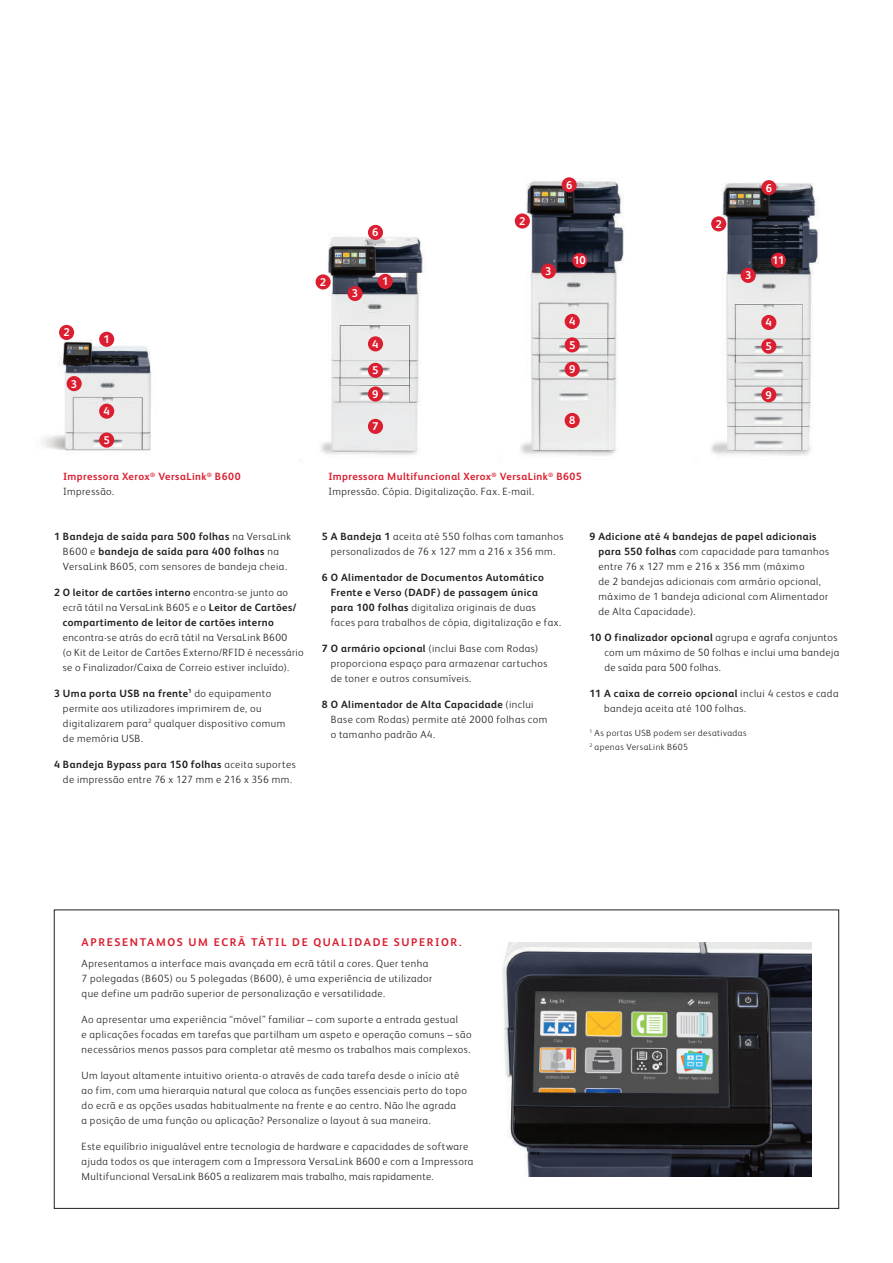
<style>
.page{position:relative;width:893px;height:1263px;background:#fff}
.page>*{position:absolute;margin:0;border:0;box-sizing:border-box;transform-origin:0 0}
.t1{font:700 11.25px "Xerox Sans";letter-spacing:.145em;color:#db1e30}
.t2{font:700 11.25px "Xerox Sans";color:#fff}
.t3{font:300 10.5px/15px "Xerox Sans";letter-spacing:.04em;color:#231f20}
.t4{font:700 10.5px/15px "Xerox Sans";letter-spacing:.04em;color:#231f20}
.t5{font:700 10.5px/15px "Xerox Sans";letter-spacing:.04em;color:#db1e30}
.t6{font:300 9px/13.5px "Xerox Sans";letter-spacing:.05em;color:#231f20}
.s1{font-weight:300;color:#231f20}
.s2{font-weight:700}
.s3{font-weight:300}
</style>
<div class="page">
<img style="left:502px;top:942px;width:309px;height:234px">
<img style="left:42px;top:324px;width:110px;height:127px">
<div style="left:99px;top:332px;width:15px;height:15px;background:#db1e30;border-radius:50%"></div>
<div style="left:99px;top:404px;width:15px;height:15px;background:#db1e30;border-radius:50%"></div>
<div style="left:99px;top:432px;width:15px;height:16px;background:#db1e30;border-radius:50%"></div>
<div style="left:67px;top:376px;width:15px;height:15px;background:#db1e30;border-radius:50%"></div>
<div style="left:59px;top:325px;width:15px;height:15px;background:#db1e30;border-radius:50%"></div>
<img style="left:315px;top:224px;width:111px;height:231px">
<div style="left:368px;top:386px;width:15px;height:16px;background:#db1e30;border-radius:50%"></div>
<div style="left:368px;top:363px;width:15px;height:15px;background:#db1e30;border-radius:50%"></div>
<div style="left:368px;top:336px;width:15px;height:15px;background:#db1e30;border-radius:50%"></div>
<div style="left:368px;top:225px;width:15px;height:15px;background:#db1e30;border-radius:50%"></div>
<div style="left:378px;top:274px;width:15px;height:15px;background:#db1e30;border-radius:50%"></div>
<div style="left:347px;top:286px;width:16px;height:15px;background:#db1e30;border-radius:50%"></div>
<div style="left:368px;top:419px;width:15px;height:15px;background:#db1e30;border-radius:50%"></div>
<div style="left:316px;top:274px;width:15px;height:15px;background:#db1e30;border-radius:50%"></div>
<img style="left:514px;top:177px;width:110px;height:279px">
<div style="left:565px;top:362px;width:15px;height:15px;background:#db1e30;border-radius:50%"></div>
<div style="left:565px;top:337px;width:15px;height:15px;background:#db1e30;border-radius:50%"></div>
<div style="left:565px;top:314px;width:15px;height:15px;background:#db1e30;border-radius:50%"></div>
<div style="left:562px;top:177px;width:15px;height:15px;background:#db1e30;border-radius:50%"></div>
<div style="left:572px;top:253px;width:15px;height:15px;background:#db1e30;border-radius:50%"></div>
<div style="left:541px;top:263px;width:15px;height:16px;background:#db1e30;border-radius:50%"></div>
<div style="left:565px;top:413px;width:15px;height:15px;background:#db1e30;border-radius:50%"></div>
<div style="left:515px;top:213px;width:15px;height:16px;background:#db1e30;border-radius:50%"></div>
<img style="left:711px;top:180px;width:108px;height:276px">
<div style="left:761px;top:339px;width:15px;height:15px;background:#db1e30;border-radius:50%"></div>
<div style="left:761px;top:315px;width:15px;height:15px;background:#db1e30;border-radius:50%"></div>
<div style="left:761px;top:180px;width:15px;height:15px;background:#db1e30;border-radius:50%"></div>
<div style="left:771px;top:253px;width:15px;height:15px;background:#db1e30;border-radius:50%"></div>
<div style="left:741px;top:268px;width:15px;height:15px;background:#db1e30;border-radius:50%"></div>
<div style="left:761px;top:387px;width:15px;height:15px;background:#db1e30;border-radius:50%"></div>
<div style="left:711px;top:216px;width:15px;height:15px;background:#db1e30;border-radius:50%"></div>
<p class="t2" style="left:63px;top:325px;width:8px">2</p>
<p class="t2" style="left:71px;top:376px;width:8px">3</p>
<p class="t2" style="left:103px;top:332px;width:8px">1</p>
<p class="t2" style="left:103px;top:403px;width:8px">4</p>
<p class="t2" style="left:103px;top:432px;width:8px">5</p>
<p class="t2" style="left:320px;top:274px;width:8px">2</p>
<p class="t2" style="left:372px;top:225px;width:8px">6</p>
<p class="t2" style="left:352px;top:286px;width:8px">3</p>
<p class="t2" style="left:382px;top:274px;width:8px">1</p>
<p class="t2" style="left:372px;top:336px;width:8px">4</p>
<p class="t2" style="left:372px;top:363px;width:8px">5</p>
<p class="t2" style="left:372px;top:386px;width:8px">9</p>
<p class="t2" style="left:372px;top:419px;width:8px">7</p>
<p class="t2" style="left:519px;top:213px;width:8px">2</p>
<p class="t2" style="left:566px;top:177px;width:8px">6</p>
<p class="t2" style="left:545px;top:263px;width:8px">3</p>
<p class="t2" style="left:573px;top:253px;width:14px">10</p>
<p class="t2" style="left:569px;top:314px;width:8px">4</p>
<p class="t2" style="left:569px;top:337px;width:8px">5</p>
<p class="t2" style="left:569px;top:362px;width:8px">9</p>
<p class="t2" style="left:569px;top:413px;width:8px">8</p>
<p class="t5" style="left:63px;top:469px;width:179px">Impressora Xerox<sup>®</sup> VersaLink<sup>®</sup> B600<br><span class="s1">Impressão.</span></p>
<p class="t5" style="left:328px;top:469px;width:255px">Impressora Multifuncional Xerox<sup>®</sup> VersaLink<sup>®</sup> B605<br><span class="s1">Impressão. Cópia. Digitalização. Fax. E-mail.</span></p>
<p class="t2" style="left:715px;top:216px;width:8px">2</p>
<p class="t2" style="left:766px;top:180px;width:8px">6</p>
<p class="t2" style="left:745px;top:268px;width:8px">3</p>
<p class="t2" style="left:772px;top:253px;width:14px">11</p>
<p class="t2" style="left:766px;top:315px;width:8px">4</p>
<p class="t2" style="left:766px;top:338px;width:8px">5</p>
<p class="t2" style="left:766px;top:387px;width:8px">9</p>
<p class="t3" style="left:54px;top:529px;width:239px;text-align:center"><span class="s2">1 Bandeja de saída para 500 folhas</span> na VersaLink<br>B600 e <span class="s2">bandeja de saída para 400 folhas</span> na<br>VersaLink B605, com sensores de bandeja cheia.</p>
<p class="t4" style="left:63px;top:585px;width:235px;text-indent:-9px">2 O leitor de cartões interno <span class="s3">encontra-se junto ao ecrã tátil na VersaLink B605 e o</span> Leitor de Cartões/ compartimento de leitor de cartões interno</p>
<p class="t3" style="left:63px;top:629px;width:242px">encontra-se atrás do ecrã tátil na VersaLink B600<br>(o Kit de Leitor de Cartões Externo/RFID é necessário se o Finalizador/Caixa de Correio estiver incluído).</p>
<p class="t3" style="left:63px;top:685px;width:224px;text-indent:-9px"><span class="s2">3 Uma porta USB na frente</span><sup>1</sup> do equipamento permite aos utilizadores imprimirem de, ou digitalizarem para<sup>2</sup> qualquer dispositivo comum de memória USB.</p>
<p class="t3" style="left:54px;top:756px;width:243px;text-align:center"><span class="s2">4 Bandeja Bypass para 150 folhas</span> aceita suportes de impressão entre 76 x 127 mm e 216 x 356 mm.</p>
<p class="t3" style="left:322px;top:529px;width:243px;text-align:center"><span class="s2">5 A Bandeja 1</span> aceita até 550 folhas com tamanhos personalizados de 76 x 127 mm a 216 x 356 mm.</p>
<p class="t4" style="left:331px;top:570px;width:232px;text-indent:-9px">6 O Alimentador de Documentos Automático Frente e Verso (DADF) de passagem única para 100 folhas <span class="s3">digitaliza originais de duas faces para trabalhos de cópia, digitalização e fax.</span></p>
<p class="t3" style="left:331px;top:640px;width:218px;text-indent:-9px"><span class="s2">7 O armário opcional</span> (inclui Base com Rodas) proporciona espaço para armazenar cartuchos de toner e outros consumíveis.</p>
<p class="t3" style="left:331px;top:696px;width:218px;text-indent:-9px"><span class="s2">8 O Alimentador de Alta Capacidade</span> (inclui<br>Base com Rodas) permite até 2000 folhas com o tamanho padrão A4.</p>
<p class="t3" style="left:598px;top:529px;width:232px;text-indent:-9px"><span class="s2">9 Adicione até 4 bandejas de papel adicionais para 550 folhas</span> com capacidade para tamanhos entre 76 x 127 mm e 216 x 356 mm (máximo<br>de 2 bandejas adicionais com armário opcional, máximo de 1 bandeja adicional com Alimentador de Alta Capacidade).</p>
<p class="t3" style="left:604px;top:629px;width:236px;text-indent:-15px"><span class="s2">10 O finalizador opcional</span> agrupa e agrafa conjuntos com um máximo de 50 folhas e inclui uma bandeja de saída para 500 folhas.</p>
<p class="t3" style="left:604px;top:685px;width:236px;text-indent:-15px"><span class="s2">11 A caixa de correio opcional</span> inclui 4 cestos e cada bandeja aceita até 100 folhas.</p>
<p class="t6" style="left:589px;top:726px;width:158px"><sup>1</sup> As portas USB podem ser desativadas<br><sup>2</sup> apenas VersaLink B605</p>
<p class="t1" style="left:82px;top:934px;width:381px">APRESENTAMOS UM ECRÃ TÁTIL DE QUALIDADE SUPERIOR.</p>
<p class="t3" style="left:82px;top:956px;width:352px">Apresentamos a interface mais avançada em ecrã tátil a cores. Quer tenha<br>7 polegadas (B605) ou 5 polegadas (B600), é uma experiência de utilizador que define um padrão superior de personalização e versatilidade.</p>
<p class="t3" style="left:82px;top:1012px;width:391px">Ao apresentar uma experiência “móvel” familiar – com suporte a entrada gestual<br>e aplicações focadas em tarefas que partilham um aspeto e operação comuns – são necessários menos passos para completar até mesmo os trabalhos mais complexos.</p>
<p class="t3" style="left:82px;top:1067px;width:387px">Um layout altamente intuitivo orienta-o através de cada tarefa desde o início até ao fim, com uma hierarquia natural que coloca as funções essenciais perto do topo do ecrã e as opções usadas habitualmente na frente e ao centro. Não lhe agrada<br>a posição de uma função ou aplicação? Personalize o layout à sua maneira.</p>
<p class="t3" style="left:82px;top:1138px;width:393px">Este equilíbrio inigualável entre tecnologia de hardware e capacidades de software ajuda todos os que interagem com a Impressora VersaLink B600 e com a Impressora<br>Multifuncional VersaLink B605 a realizarem mais trabalho, mais rapidamente.</p>
</div>
